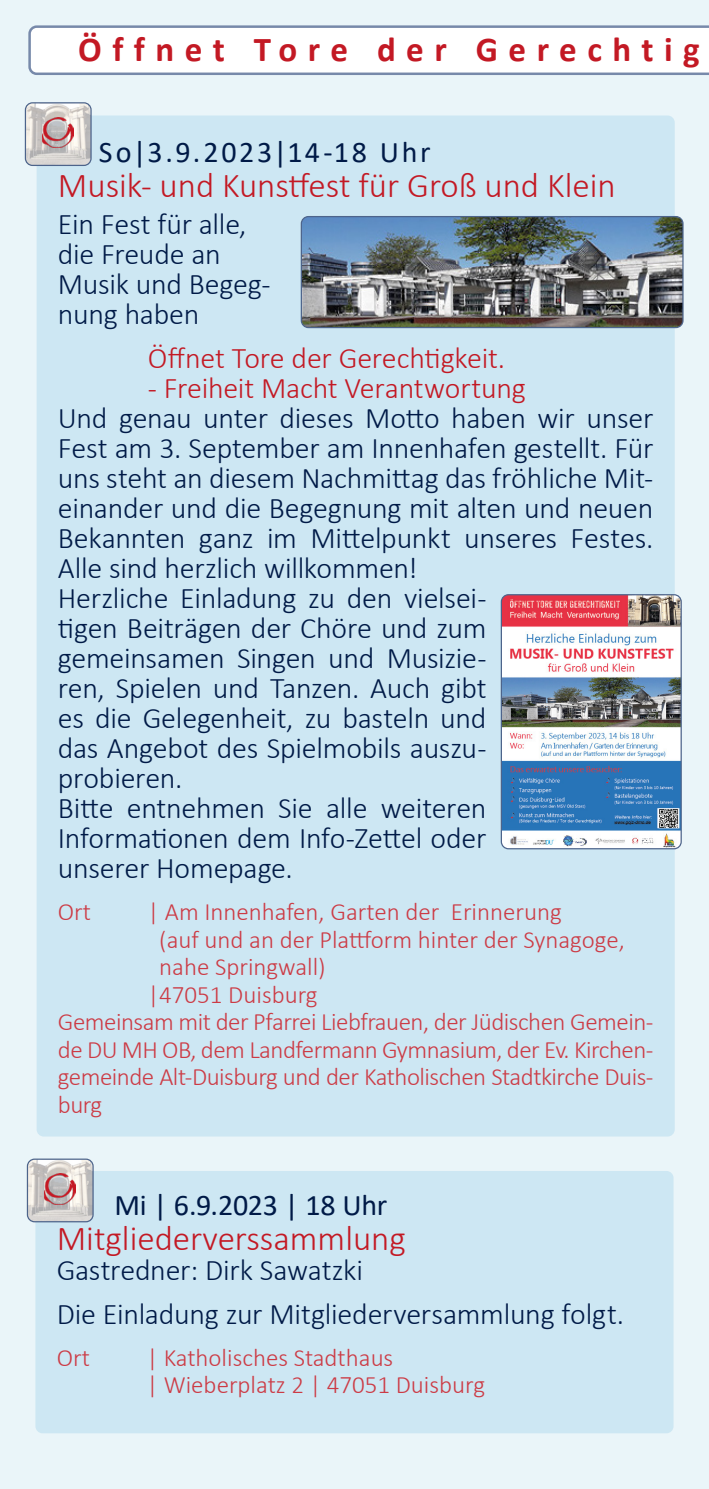
<style>
.page{position:relative;width:709px;height:1489px;background:#fff}
.page>*{position:absolute;margin:0;border:0;box-sizing:border-box;transform-origin:0 0}
.Rundbrief_Titel{font:300 35px "Calibri";color:#c31924}
.Rundbrief_Titel-2{font:700 35px "Calibri";letter-spacing:.3em;color:#c31924}
.Rundbrief_Text_mehr{font:300 30px/30px "Calibri";letter-spacing:-.01em;color:#001a47;text-align:justify}
.Rundbrief_Text_mehr-2{font:300 30px "Calibri";letter-spacing:-.01em;color:#c31924}
.Rundbrief_Untertitel{font:300 30px/30px "Calibri";letter-spacing:-.01em;color:#001a47}
.Rundbrief_Datum{font:30px "Calibri";letter-spacing:.09em;color:#001a47}
.Rundbrief_Datum-2{font:30px "Calibri";letter-spacing:-.01em;color:#001a47}
.Rundbrief_Inf_klein{font:300 25px/27.5px "Calibri";color:#cc3b45;text-align:justify}
</style>
<div class="page">
<div style="left:0;top:0;width:709px;height:1488px;background:#eaf5f9"></div>
<div style="left:37px;top:115px;width:637px;height:1021px;background:#cde7f3;border-radius:7px"></div>
<img style="left:501px;top:595px;width:180px;height:253px">
<div style="left:501px;top:594px;width:180px;height:255px;border:1px solid #4d648b;border-radius:7px"></div>
<img style="left:301px;top:216px;width:382px;height:111px">
<div style="left:301px;top:216px;width:382px;height:112px;border:1px solid #4d648b;border-radius:7px"></div>
<svg style="left:28px;top:25px;width:681px;height:50px;background:#f0f2f6"></svg>
<div style="left:35px;top:1170px;width:638px;height:263px;background:#cde7f3;border-radius:7px"></div>
<img style="left:27px;top:1160px;width:66px;height:61px">
<div style="left:27px;top:1158px;width:67px;height:64px;border:1px solid #4d648b;border-radius:7px"></div>
<img style="left:45px;top:1173px;width:30px;height:31px">
<img style="left:26px;top:104px;width:64px;height:61px">
<div style="left:25px;top:102px;width:67px;height:64px;border:1px solid #4d648b;border-radius:7px"></div>
<img style="left:43px;top:117px;width:30px;height:31px">
<p class="Rundbrief_Titel-2" style="left:78px;top:25px;width:623px">Öffnet Tore der Gerechtig</p>
<p class="Rundbrief_Datum" style="left:99px;top:131px;width:333px">So|3.9.2023|14-18 Uhr</p>
<p class="Rundbrief_Titel" style="left:58px;top:163px;width:559px">Musik- und Kunstfest für Groß und Klein</p>
<p class="Rundbrief_Untertitel" style="left:58px;top:209px;width:190px">Ein Fest für alle, die Freude an</p>
<p class="Rundbrief_Untertitel" style="left:58px;top:269px;width:214px">Musik und Begeg&shy;nung haben</p>
<p class="Rundbrief_Text_mehr-2" style="left:148px;top:339px;width:359px">Öffnet Tore der Gerechtigkeit.</p>
<p class="Rundbrief_Text_mehr-2" style="left:148px;top:369px;width:379px">- Freiheit Macht Verantwortung</p>
<p class="Rundbrief_Text_mehr" style="left:58px;top:403px;width:597px">Und genau unter dieses Motto haben wir unser Fest am 3. September am Innenhafen gestellt. Für uns steht an diesem Nachmittag das fröhliche Mit&shy;einander und die Begegnung mit alten und neuen Bekannten ganz im Mittelpunkt unseres Festes.<br>Alle sind herzlich willkommen!</p>
<p class="Rundbrief_Text_mehr" style="left:58px;top:583px;width:430px">Herzliche Einladung zu den vielsei&shy;tigen Beiträgen der Chöre und zum gemeinsamen Singen und Musizie&shy;ren, Spielen und Tanzen. Auch gibt es die Gelegenheit, zu basteln und das Angebot des Spielmobils auszu&shy;probieren.</p>
<p class="Rundbrief_Text_mehr" style="left:58px;top:793px;width:430px">Bitte entnehmen Sie alle weiteren Informationen dem Info-Zettel oder unserer Homepage.</p>
<p class="Rundbrief_Inf_klein" style="left:58px;top:897px;width:35px">Ort</p>
<p class="Rundbrief_Inf_klein" style="left:148px;top:897px;width:415px">| Am Innenhafen, Garten der Erinnerung</p>
<p class="Rundbrief_Inf_klein" style="left:159px;top:925px;width:467px">(auf und an der Plattform hinter der Synagoge,</p>
<p class="Rundbrief_Inf_klein" style="left:159px;top:952px;width:168px">nahe Springwall)</p>
<p class="Rundbrief_Inf_klein" style="left:148px;top:980px;width:171px">|47051 Duisburg</p>
<p class="Rundbrief_Inf_klein" style="left:58px;top:1007px;width:597px">Gemeinsam mit der Pfarrei Liebfrauen, der Jüdischen Gemein&shy;de DU MH OB, dem Landfermann Gymnasium, der Ev. Kirchen&shy;gemeinde Alt-Duisburg und der Katholischen Stadtkirche Duis&shy;burg</p>
<p class="Rundbrief_Datum-2" style="left:114px;top:1183px;width:274px">Mi | 6.9.2023 | 18 Uhr</p>
<p class="Rundbrief_Titel" style="left:57px;top:1216px;width:351px">Mitgliederverssammlung</p>
<p class="Rundbrief_Text_mehr" style="left:57px;top:1254px;width:308px">Gastredner: Dirk Sawatzki</p>
<p class="Rundbrief_Text_mehr" style="left:57px;top:1298px;width:569px">Die Einladung zur Mitgliederversammlung folgt.</p>
<p class="Rundbrief_Inf_klein" style="left:57px;top:1343px;width:35px">Ort</p>
<p class="Rundbrief_Inf_klein" style="left:147px;top:1343px;width:248px">| Katholisches Stadthaus</p>
<p class="Rundbrief_Inf_klein" style="left:147px;top:1370px;width:340px">| Wieberplatz 2 | 47051 Duisburg</p>
</div>
